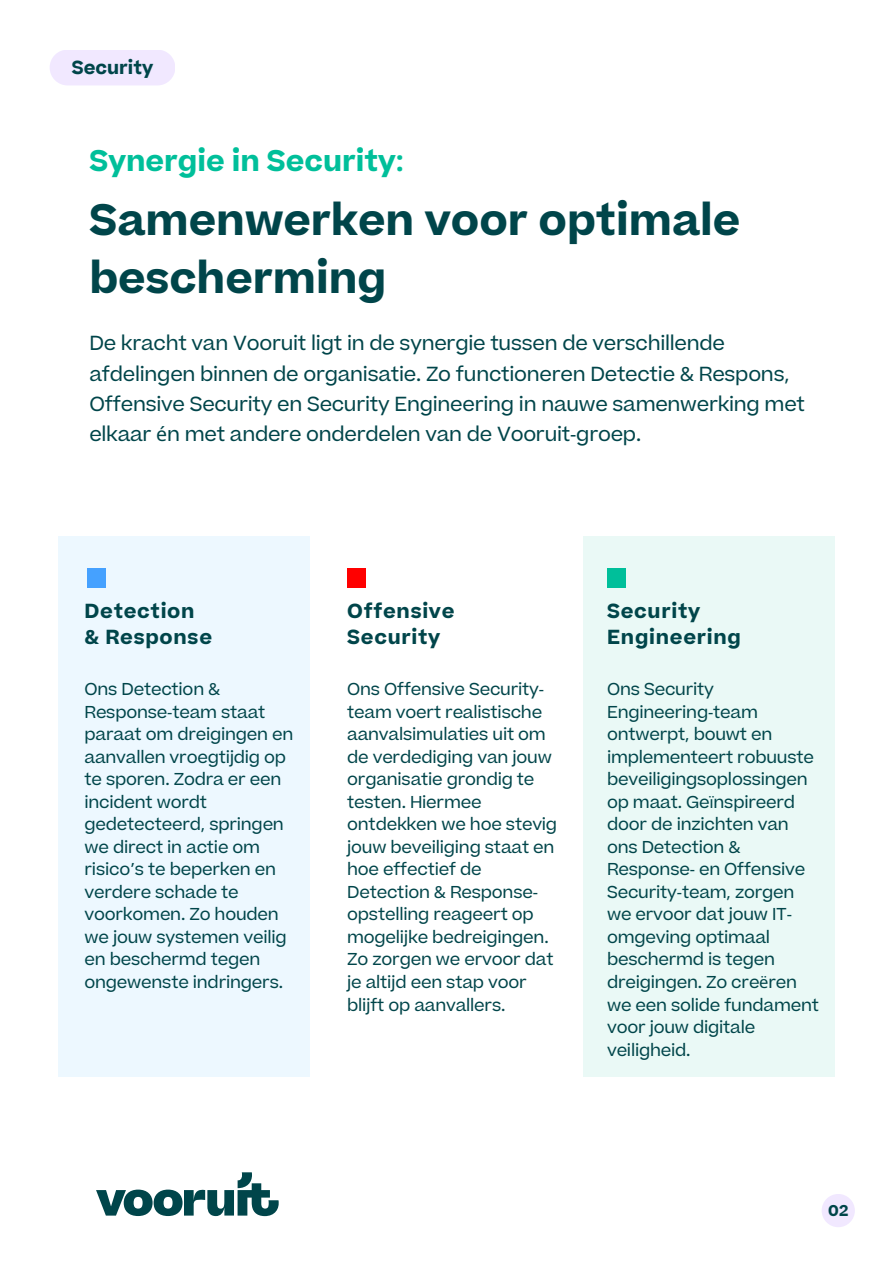
<style>
.page{position:relative;width:894px;height:1264px;background:#fff}
.page>*{position:absolute;margin:0;border:0;box-sizing:border-box;transform-origin:0 0}
.t1{font:700 42px/58.5px "Beatrice Trial";color:#00454a}
.t2{font:700 28.5px "Beatrice Trial";color:#00bf9a}
.t3{font:19.5px/30.3px "Beatrice Trial";letter-spacing:-.01em;color:#00454a}
.t4{font:700 19.5px/25.8px "Beatrice Trial";letter-spacing:.035em;color:#00454a}
.t5{font:700 18px "Beatrice Trial";color:#00454a}
.t6{font:16.5px/22.5px "Beatrice Trial";letter-spacing:-.01em;color:#00454a}
.t7{font:700 15px "Beatrice Trial";color:#00454a}
.s1{font-family:"Noto Sans"}
.s2{font-family:"Noto Sans Gurmukhi"}
</style>
<div class="page">
<div style="left:583px;top:536px;width:251px;height:540px;background:#eaf9f6"></div>
<div style="left:59px;top:536px;width:251px;height:540px;background:#edf8ff"></div>
<div style="left:88px;top:568px;width:18px;height:20px;background:#45a1ff"></div>
<div style="left:347px;top:568px;width:18px;height:20px;background:#f00"></div>
<div style="left:607px;top:568px;width:18px;height:20px;background:#00bf9a"></div>
<div style="left:50px;top:50px;width:125px;height:35px;background:#f1e8ff;border-radius:18px"></div>
<svg style="left:96px;top:1172px;width:183px;height:44px"></svg>
<div style="left:821px;top:1193px;width:33px;height:34px;background:#f1e8ff;border-radius:50%"></div>
<p class="t5" style="left:72px;top:55px;width:83px">Security</p>
<p class="t2" style="left:89px;top:140px;width:316px">Synergie in Security<span class="s1">:</span></p>
<h3 class="t1" style="left:89px;top:192px;width:652px">Samenwerken voor optimale bescherming</h3>
<h3 class="t3" style="left:89px;top:329px;width:717px">De kracht van Vooruit ligt in de synergie tussen de verschillende afdelingen binnen de organisatie. Zo functioneren Detectie <span class="s1">&amp;</span> Respons<span class="s1">, </span>Offensive Security en Security Engineering in nauwe samenwerking met elkaar <span class="s1">é</span>n met andere onderdelen van de Vooruit<span class="s1">-</span>groep.</h3>
<h2 class="t4" style="left:84px;top:598px;width:129px">Detection <span class="s1">&amp;</span> Response</h2>
<h1 class="t4" style="left:347px;top:598px;width:109px">Offensive<br>Security</h1>
<h4 class="t6" style="left:347px;top:678px;width:211px">Ons Offensive Security&shy;team voert realistische aanvalsimulaties uit om de verdediging van jouw organisatie grondig te testen. Hiermee ontdekken we hoe stevig jouw beveiliging staat en hoe effectief de<br>Detection <span class="s1">&amp;</span> Response&shy;opstelling reageert op mogelijke bedreigingen.<br>Zo zorgen we ervoor dat je altijd een stap voor blijft op aanvallers.</h4>
<h3 class="t6" style="left:84px;top:678px;width:210px">Ons Detection <span class="s1">&amp;<br></span>Response<span class="s1">-</span>team staat paraat om dreigingen en aanvallen vroegtijdig op te sporen. Zodra er een incident wordt gedetecteerd<span class="s1">,</span> springen we direct in actie om risico<span class="s2">’</span>s te beperken en verdere schade te voorkomen. Zo houden we jouw systemen veilig en beschermd tegen ongewenste indringers.</h3>
<h3 class="t4" style="left:607px;top:598px;width:135px">Security<br>Engineering</h3>
<p class="t6" style="left:607px;top:678px;width:213px">Ons Security<br>Engineering<span class="s1">-</span>team ontwerpt<span class="s1">,</span> bouwt en implementeert robuuste beveiligingsoplossingen op maat. Ge<span class="s1">ï</span>nspireerd door de inzichten van ons Detection <span class="s1">&amp;<br></span>Response<span class="s1">-</span> en Offensive<br>Security<span class="s1">-</span>team<span class="s1">,</span> zorgen we ervoor dat jouw IT&shy;omgeving optimaal beschermd is tegen dreigingen. Zo cre<span class="s1">ë</span>ren we een solide fundament voor jouw digitale veiligheid.</p>
<p class="t7" style="left:828px;top:1199px;width:21px">02</p>
</div>
